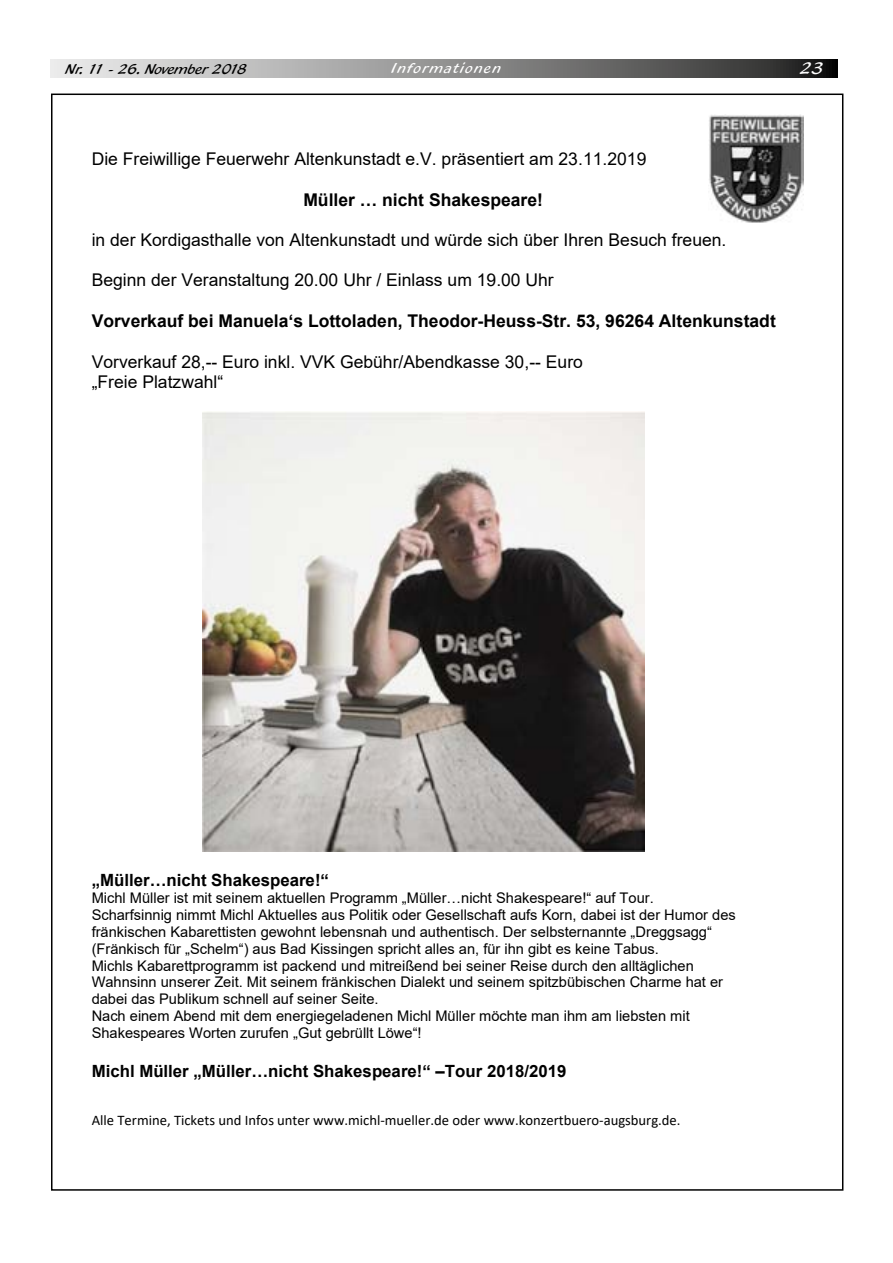
<style>
.page{position:relative;width:893px;height:1263px;background:#fff}
.page>*{position:absolute;margin:0;border:0;box-sizing:border-box;transform-origin:0 0}
.t1{font:18px "Blacklight D";color:#fff}
.t2{font:17.55px/20.1px "Arial";color:#000}
.t3{font:700 17.55px "Arial";color:#000}
.t4{font:700 16.8px "Arial";color:#000}
.t5{font:15px "Blacklight D";color:#000}
.t6{font:15px "Blacklight D";letter-spacing:.095em;color:#fff}
.t7{font:14.7px/16.8px "Arial";color:#000}
.t8{font:14.7px "Calibri";color:#000}
</style>
<div class="page">
<svg style="left:50px;top:60px;width:788px;height:18px;background:#8c8c8c"></svg>
<img style="left:202px;top:412px;width:442px;height:439px">
<img style="left:709px;top:115px;width:95px;height:108px">
<p class="t5" style="left:66px;top:60px;width:183px">Nr. 11 - 26. November 2018</p>
<p class="t6" style="left:392px;top:59px;width:111px">Informationen</p>
<p class="t1" style="left:800px;top:57px;width:25px">23</p>
<p class="t2" style="left:92px;top:149px;width:556px">Die Freiwillige Feuerwehr Altenkunstadt e.V. präsentiert am 23.11.2019</p>
<p class="t3" style="left:303px;top:187px;width:241px">Müller … nicht Shakespeare!</p>
<p class="t2" style="left:92px;top:230px;width:636px">in der Kordigasthalle von Altenkunstadt und würde sich über Ihren Besuch freuen.</p>
<p class="t2" style="left:92px;top:270px;width:464px">Beginn der Veranstaltung 20.00 Uhr / Einlass um 19.00 Uhr</p>
<p class="t3" style="left:92px;top:308px;width:686px">Vorverkauf bei Manuela‘s Lottoladen, Theodor-Heuss-Str. 53, 96264 Altenkunstadt</p>
<p class="t2" style="left:92px;top:352px;width:493px">Vorverkauf 28,-- Euro inkl. VVK Gebühr/Abendkasse 30,-- Euro „Freie Platzwahl“</p>
<p class="t4" style="left:92px;top:868px;width:239px">„Müller…nicht Shakespeare!“</p>
<p class="t7" style="left:92px;top:889px;width:646px">Michl Müller ist mit seinem aktuellen Programm „Müller…nicht Shakespeare!“ auf Tour.<br>Scharfsinnig nimmt Michl Aktuelles aus Politik oder Gesellschaft aufs Korn, dabei ist der Humor des fränkischen Kabarettisten gewohnt lebensnah und authentisch. Der selbsternannte „Dreggsagg“ (Fränkisch für „Schelm“) aus Bad Kissingen spricht alles an, für ihn gibt es keine Tabus.<br>Michls Kabarettprogramm ist packend und mitreißend bei seiner Reise durch den alltäglichen Wahnsinn unserer Zeit. Mit seinem fränkischen Dialekt und seinem spitzbübischen Charme hat er dabei das Publikum schnell auf seiner Seite.<br>Nach einem Abend mit dem energiegeladenen Michl Müller möchte man ihm am liebsten mit Shakespeares Worten zurufen „Gut gebrüllt Löwe“!</p>
<p class="t4" style="left:92px;top:1059px;width:476px">Michl Müller „Müller…nicht Shakespeare!“ –Tour 2018/2019</p>
<p class="t8" style="left:92px;top:1110px;width:590px">Alle Termine, Tickets und Infos unter www.michl‐mueller.de oder www.konzertbuero‐augsburg.de.</p>
</div>
